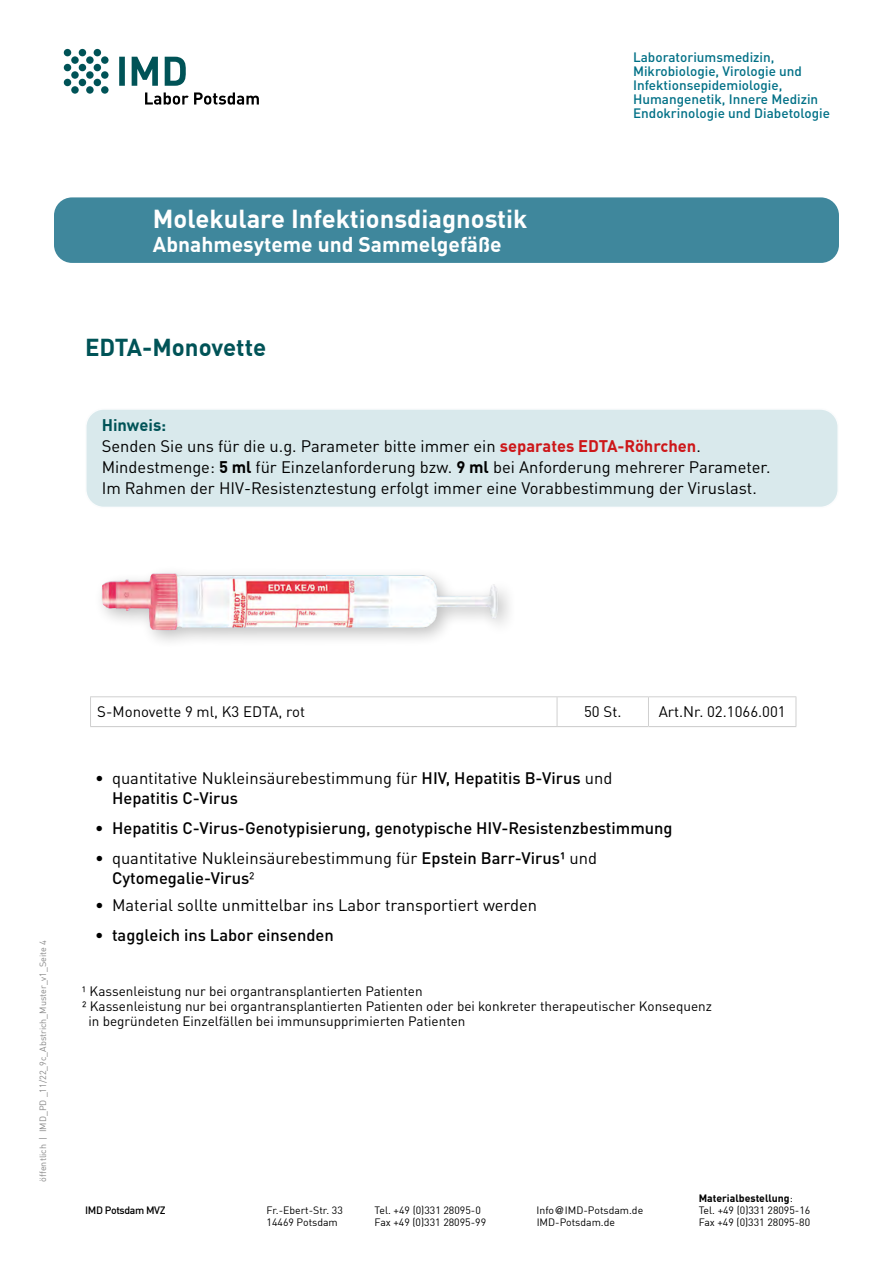
<style>
.page{position:relative;width:893px;height:1263px;background:#fff}
.page>*{position:absolute;margin:0;border:0;box-sizing:border-box;transform-origin:0 0}
.t1{font:700 25.5px "DIN Offc";color:#fff}
.t2{font:700 24px "DIN Offc";color:#005357}
.t3{font:700 21px "DIN Offc";color:#fff}
.t4{font:16.5px/19.8px "DIN Pro";color:#000}
.t5{font:500 16.5px "DIN Pro";color:#000}
.t6{font:700 16.5px "DIN Offc";color:#005357}
.t7{font:15px "DIN Pro";color:#000}
.t8{font:15px "DIN Offc";color:#000}
.t9{font:13.5px "DIN Pro";color:#000}
.t10{font:500 13.5px/14px "DIN Pro";color:#007086}
.t11{font:10.5px "DIN Offc";color:#000}
.t12{font:700 10.5px "DIN Offc";color:#000}
.t13{font:500 10.5px "DIN Offc";letter-spacing:-.035em;color:#000}
.t14{font:9px "DIN Offc";color:#878787}
.s1{font-family:"DIN Offc";font-weight:700;color:#cd1719}
.s2{font-family:"DIN Offc";font-weight:700}
.s3{font-weight:500}
.s4{font-weight:400}
.s5{font-family:"Helvetica"}
</style>
<div class="page">
<div style="left:54px;top:197px;width:785px;height:66px;background:#3f879c;border-radius:18px"></div>
<svg style="left:119px;top:57px;width:67px;height:29px"></svg>
<svg style="left:145px;top:92px;width:114px;height:13px"></svg>
<svg style="left:64px;top:49px;width:45px;height:45px"></svg>
<div style="left:86px;top:409px;width:752px;height:98px;background:#d9e9ec;border-radius:18px"></div>
<div style="left:85px;top:408px;width:754px;height:100px;border:2px solid #e8eef2;border-radius:18px"></div>
<hr style="left:90px;top:696px;width:467px;height:1px;background:#d0d0d0">
<svg style="left:90px;top:697px;width:1px;height:29px"></svg>
<hr style="left:557px;top:696px;width:91px;height:1px;background:#d0d0d0">
<svg style="left:557px;top:697px;width:1px;height:29px"></svg>
<hr style="left:648px;top:696px;width:148px;height:1px;background:#d0d0d0">
<svg style="left:648px;top:697px;width:1px;height:29px"></svg>
<svg style="left:796px;top:697px;width:1px;height:29px"></svg>
<hr style="left:90px;top:726px;width:467px;height:1px;background:#d0d0d0">
<hr style="left:557px;top:726px;width:91px;height:1px;background:#d0d0d0">
<hr style="left:648px;top:726px;width:148px;height:1px;background:#d0d0d0">
<div style="left:94px;top:564px;width:424px;height:86px;background:#000;opacity:.25"></div>
<img style="left:101px;top:573px;width:398px;height:58px">
<h1 class="t1" style="left:153px;top:203px;width:376px">Molekulare Infektionsdiagnostik</h1>
<p class="t3" style="left:153px;top:231px;width:350px">Abnahmesyteme und Sammelgefäße</p>
<h2 class="t2" style="left:85px;top:332px;width:183px">EDTA-Monovette</h2>
<p class="t10" style="left:633px;top:49px;width:198px">Laboratoriumsmedizin,<br>Mikrobiologie, Virologie und<br>Infektionsepidemiologie,<br>Humangenetik, Innere Medizin<br>Endokrinologie und Diabetologie</p>
<p class="t6" style="left:102px;top:414px;width:66px">Hinweis:</p>
<p class="t4" style="left:102px;top:434px;width:670px;line-height:21px">Senden Sie uns für die u.g. Parameter bitte immer ein <span class="s1">separates EDTA-Röhrchen</span>.<br>Mindestmenge: <span class="s2">5 ml</span> für Einzelanforderung bzw. <span class="s2">9 ml</span> bei Anforderung mehrerer Parameter.<br>Im Rahmen der HIV-Resistenztestung erfolgt immer eine Vorabbestimmung der Viruslast.</p>
<p class="t14" style="left:37px;top:1181px;width:243px;rotate:-90deg">öffentlich | IMD_PD _11/22_9c_Abstrich_Muster_v1_Seite 4</p>
<p class="t7" style="left:97px;top:700px;width:209px">S-Monovette 9 ml, K3 EDTA, rot</p>
<p class="t8" style="left:584px;top:703px;width:39px">50 St.</p>
<p class="t8" style="left:659px;top:703px;width:128px">Art.Nr. 02.1066.001</p>
<p class="t4" style="left:112px;top:767px;width:502px;text-indent:-17px">• quantitative Nukleinsäurebestimmung für <span class="s3">HIV, Hepatitis B-Virus</span> und<br><span class="s3">Hepatitis C-Virus</span></p>
<p class="t5" style="left:95px;top:815px;width:579px">• Hepatitis C-Virus-Genotypisierung, genotypische HIV-Resistenzbestimmung</p>
<p class="t4" style="left:112px;top:847px;width:487px;text-indent:-17px">• quantitative Nukleinsäurebestimmung für <span class="s3">Epstein Barr-Virus¹</span> und<br><span class="s3">Cytomegalie-Virus</span>²</p>
<p class="t4" style="left:95px;top:894px;width:443px">• Material sollte unmittelbar ins Labor transportiert werden</p>
<p class="t5" style="left:95px;top:922px;width:240px">• taggleich ins Labor einsenden</p>
<p class="t9" style="left:82px;top:981px;width:342px">¹ Kassenleistung nur bei organtransplantierten Patienten</p>
<p class="t9" style="left:82px;top:996px;width:631px">² Kassenleistung nur bei organtransplantierten Patienten oder bei konkreter therapeutischer Konsequenz</p>
<p class="t9" style="left:88px;top:1011px;width:379px">in begründeten Einzelfällen bei immunsupprimierten Patienten</p>
<p class="t13" style="left:85px;top:1204px;width:82px">IMD Potsdam MVZ</p>
<p class="t12" style="left:699px;top:1191px;width:96px">Materialbestellung<span class="s4">:</span></p>
<p class="t11" style="left:267px;top:1203px;width:78px">Fr.-Ebert-Str. 33</p>
<p class="t11" style="left:375px;top:1203px;width:108px">Tel. +49 (0)331 28095-0</p>
<p class="t11" style="left:537px;top:1203px;width:108px">Info<span class="s5">@</span>IMD-Potsdam.de</p>
<p class="t11" style="left:699px;top:1203px;width:113px">Tel. +49 (0)331 28095-16</p>
<p class="t11" style="left:267px;top:1215px;width:73px">14469 Potsdam</p>
<p class="t11" style="left:375px;top:1215px;width:113px">Fax +49 (0)331 28095-99</p>
<p class="t11" style="left:537px;top:1215px;width:80px">IMD-Potsdam.de</p>
<p class="t11" style="left:699px;top:1215px;width:113px">Fax +49 (0)331 28095-80</p>
</div>
